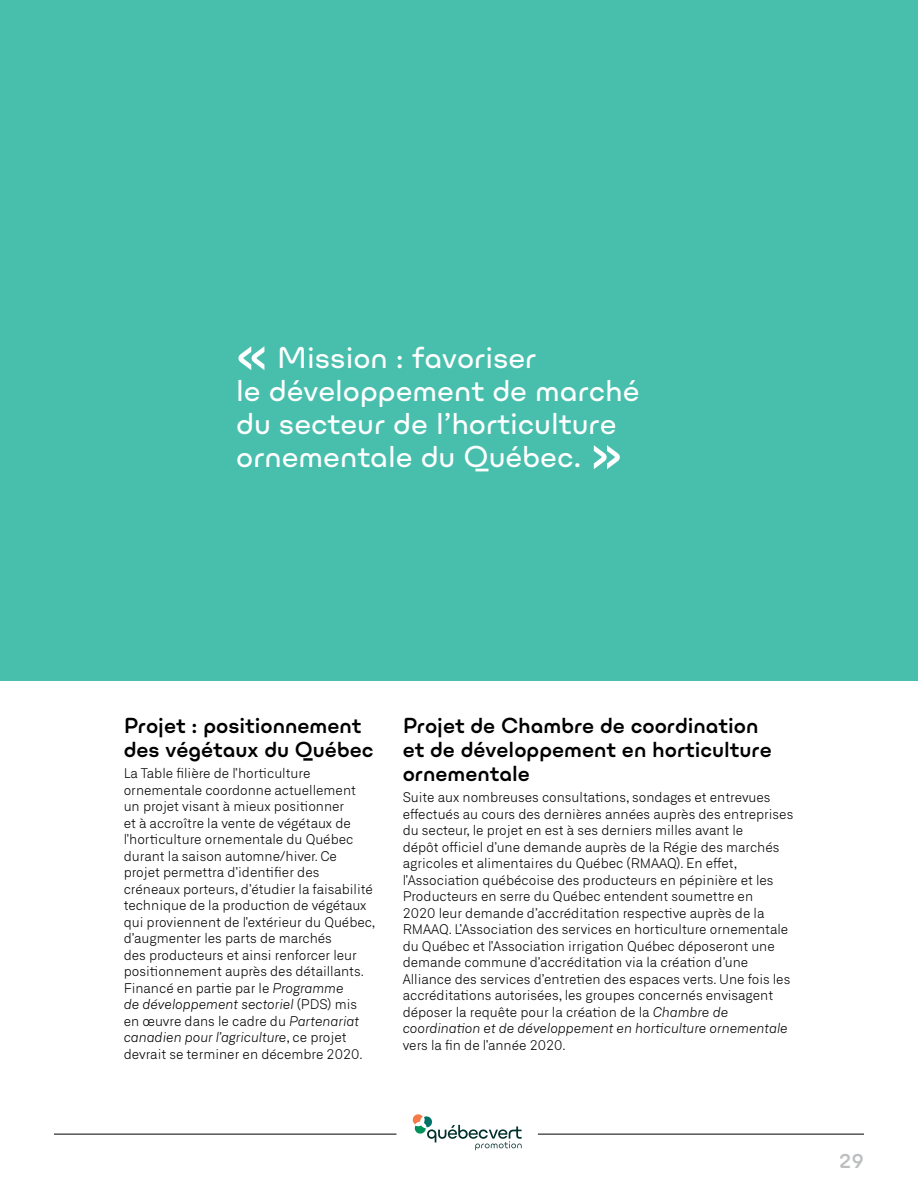
<style>
.page{position:relative;width:918px;height:1188px;background:#fff}
.page>*{position:absolute;margin:0;border:0;box-sizing:border-box;transform-origin:0 0}
.t1{font:500 27px/33px "Ulm Grotesk";color:#fff}
.t2{font:700 19.5px/24px "Ulm Grotesk";color:#000}
.t3{font:700 18px "Ulm Grotesk";color:#bcbec0}
.t4{font:300 13.5px/16.5px "Neufile Grotesk";color:#000}
.s1{font-size:54px}
.s2{font-style:italic}
</style>
<div class="page">
<div style="left:0;top:0;width:918px;height:680px;background:#48bfad"></div>
<hr style="left:54px;top:1134px;width:342px;height:1px;background:#000">
<svg style="left:413px;top:1114px;width:109px;height:36px"></svg>
<hr style="left:538px;top:1134px;width:326px;height:1px;background:#000">
<h1 class="t1" style="left:236px;top:342px;width:405px"><span class="s1">«</span> Mission : favoriser<br>le développement de marché du secteur de l’horticulture ornementale du Québec. <span class="s1">»</span></h1>
<h2 class="t2" style="left:124px;top:715px;width:251px">Projet : positionnement des végétaux du Québec</h2>
<p class="t4" style="left:124px;top:765px;width:253px">La Table filière de l’horticulture ornementale coordonne actuellement un projet visant à mieux positionner<br>et à accroître la vente de végétaux de l’horticulture ornementale du Québec durant la saison automne/hiver. Ce projet permettra d’identifier des créneaux porteurs, d’étudier la faisabilité technique de la production de végétaux qui proviennent de l’extérieur du Québec, d’augmenter les parts de marchés<br>des producteurs et ainsi renforcer leur positionnement auprès des détaillants.<br>Financé en partie par le <span class="s2">Programme<br>de développement sectoriel</span> (PDS) mis en œuvre dans le cadre du <span class="s2">Partenariat canadien pour l’agriculture</span>, ce projet devrait se terminer en décembre 2020.</p>
<h2 class="t2" style="left:403px;top:715px;width:371px">Projet de Chambre de coordination et de développement en horticulture ornementale</h2>
<p class="t4" style="left:403px;top:789px;width:392px">Suite aux nombreuses consultations, sondages et entrevues effectués au cours des dernières années auprès des entreprises du secteur, le projet en est à ses derniers milles avant le<br>dépôt officiel d’une demande auprès de la Régie des marchés agricoles et alimentaires du Québec (RMAAQ). En effet, l’Association québécoise des producteurs en pépinière et les Producteurs en serre du Québec entendent soumettre en<br>2020 leur demande d’accréditation respective auprès de la RMAAQ. L’Association des services en horticulture ornementale du Québec et l’Association irrigation Québec déposeront une demande commune d’accréditation via la création d’une Alliance des services d’entretien des espaces verts. Une fois les accréditations autorisées, les groupes concernés envisagent déposer la requête pour la création de la <span class="s2">Chambre de coordination et de développement en horticulture ornementale</span></p>
<p class="t4" style="left:403px;top:1037px;width:165px">vers la fin de l’année 2020.</p>
<h3 class="t3" style="left:840px;top:1149px;width:26px">29</h3>
</div>
